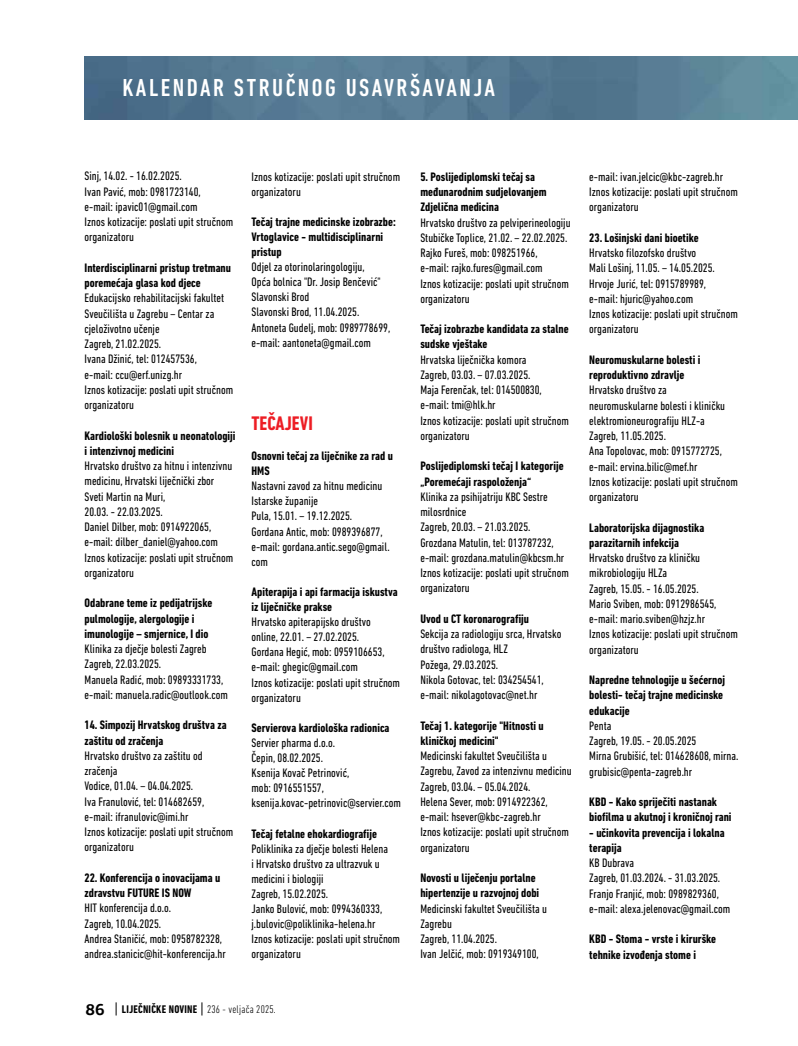
<style>
.page{position:relative;width:798px;height:1046px;background:#fff}
.page>*{position:absolute;margin:0;border:0;box-sizing:border-box;transform-origin:0 0}
.t1{font:500 condensed 25px "DIN Next LT Pro";letter-spacing:.1em;color:#fff}
.t2{font:700 condensed 20px "DIN Next LT Pro";color:#ed1d24}
.t3{font:condensed 12.5px/15.2px "DIN Next LT Pro";color:#000}
.t4{font:700 condensed 12.5px/15.2px "DIN Next LT Pro";color:#000}
.t5{font:700 condensed 11.25px "DIN Next LT Pro";letter-spacing:.02em;color:#000}
.s1{font-family:"PF Agora Slab Pro";font-stretch:normal;font-size:16.25px}
.s2{font-weight:300}
</style>
<div class="page">
<svg style="left:116px;top:1002px;width:1px;height:13px"></svg>
<svg style="left:201px;top:1002px;width:1px;height:13px"></svg>
<svg style="left:85px;top:57px;width:712px;height:63px;background:#567b92"></svg>
<h1 class="t1" style="left:122px;top:73px;width:374px">KALENDAR STRUČNOG USAVRŠAVANJA</h1>
<p class="t3" style="left:84px;top:168px;width:150px">Sinj, 14.02. - 16.02.2025.<br>Ivan Pavić, mob: 0981723140,<br>e-mail: ipavic01@gmail.com<br>Iznos kotizacije: poslati upit stručnom organizatoru</p>
<p class="t4" style="left:84px;top:260px;width:148px">Interdisciplinarni pristup tretmanu poremećaja glasa kod djece</p>
<p class="t3" style="left:84px;top:290px;width:150px">Edukacijsko rehabilitacijski fakultet<br>Sveučilišta u Zagrebu – Centar za cjeloživotno učenje<br>Zagreb, 21.02.2025.<br>Ivana Džinić, tel: 012457536,<br>e-mail: ccu@erf.unizg.hr<br>Iznos kotizacije: poslati upit stručnom organizatoru</p>
<p class="t4" style="left:84px;top:427px;width:152px">Kardiološki bolesnik u neonatologiji i intenzivnoj medicini</p>
<p class="t3" style="left:84px;top:458px;width:150px">Hrvatsko društvo za hitnu i intenzivnu medicinu, Hrvatski liječnički zbor<br>Sveti Martin na Muri,<br>20.03. - 22.03.2025.<br>Daniel Dilber, mob: 0914922065, e-mail: dilber_daniel@yahoo.com<br>Iznos kotizacije: poslati upit stručnom organizatoru</p>
<p class="t4" style="left:84px;top:595px;width:129px">Odabrane teme iz pedijatrijske pulmologije, alergologije i imunologije – smjernice, I dio</p>
<p class="t3" style="left:84px;top:641px;width:145px">Klinika za dječje bolesti Zagreb<br>Zagreb, 22.03.2025.<br>Manuela Radić, mob: 09893331733, e-mail: manuela.radic@outlook.com</p>
<p class="t4" style="left:84px;top:717px;width:143px">14. Simpozij Hrvatskog društva za zaštitu od zračenja</p>
<p class="t3" style="left:84px;top:747px;width:150px">Hrvatsko društvo za zaštitu od zračenja<br>Vodice, 01.04. – 04.04.2025.<br>Iva Franulović, tel: 014682659, e-mail: ifranulovic@imi.hr<br>Iznos kotizacije: poslati upit stručnom organizatoru</p>
<p class="t4" style="left:84px;top:869px;width:137px">22. Konferencija o inovacijama u zdravstvu FUTURE IS NOW</p>
<p class="t3" style="left:84px;top:900px;width:143px">HIT konferencija d.o.o.<br>Zagreb, 10.04.2025.<br>Andrea Staničić, mob: 0958782328, andrea.stanicic@hit-konferencija.hr</p>
<p class="t3" style="left:251px;top:169px;width:150px">Iznos kotizacije: poslati upit stručnom organizatoru</p>
<p class="t4" style="left:251px;top:214px;width:146px">Tečaj trajne medicinske izobrazbe:<br>Vrtoglavice - multidisciplinarni pristup</p>
<p class="t3" style="left:251px;top:259px;width:140px">Odjel za otorinolaringologiju,<br>Opća bolnica "Dr. Josip Benčević"<br>Slavonski Brod<br>Slavonski Brod, 11.04.2025.<br>Antoneta Gudelj, mob: 0989778699, e-mail: aantoneta@gmail.com</p>
<h2 class="t2" style="left:251px;top:411px;width:63px">TEČAJEVI</h2>
<p class="t4" style="left:251px;top:448px;width:143px">Osnovni tečaj za liječnike za rad u<br>HMS</p>
<p class="t3" style="left:251px;top:478px;width:140px">Nastavni zavod za hitnu medicinu<br>Istarske županije<br>Pula, 15.01. – 19.12.2025.<br>Gordana Antic, mob: 0989396877, e-mail: gordana.antic.sego@gmail. com</p>
<p class="t4" style="left:251px;top:584px;width:148px">Apiterapija i api farmacija iskustva iz liječničke prakse</p>
<p class="t3" style="left:251px;top:614px;width:150px">Hrvatsko apiterapijsko društvo online, 22.01. – 27.02.2025.<br>Gordana Hegić, mob: 0959106653, e-mail: ghegic@gmail.com<br>Iznos kotizacije: poslati upit stručnom organizatoru</p>
<p class="t4" style="left:251px;top:719px;width:139px">Servierova kardiološka radionica</p>
<p class="t3" style="left:251px;top:735px;width:151px">Servier pharma d.o.o.<br>Čepin, 08.02.2025.<br>Ksenija Kovač Petrinović,<br>mob: 0916551557, ksenija.kovac-petrinovic@servier.com</p>
<p class="t4" style="left:251px;top:825px;width:127px">Tečaj fetalne ehokardiografije</p>
<p class="t3" style="left:251px;top:840px;width:150px">Poliklinika za dječje bolesti Helena<br>i Hrvatsko društvo za ultrazvuk u medicini i biologiji<br>Zagreb, 15.02.2025.<br>Janko Bulović, mob: 0994360333, j.bulovic@poliklinika-helena.hr<br>Iznos kotizacije: poslati upit stručnom organizatoru</p>
<p class="t5" style="left:85px;top:1002px;width:192px"><span class="s1">86</span> LIJEČNIČKE NOVINE <span class="s2">236 - veljača 2025.</span></p>
<p class="t4" style="left:420px;top:169px;width:128px">5. Poslijediplomski tečaj sa međunarodnim sudjelovanjem<br>Zdjelična medicina</p>
<p class="t3" style="left:420px;top:214px;width:152px">Hrvatsko društvo za pelviperineologiju Stubičke Toplice, 21.02. – 22.02.2025.<br>Rajko Fureš, mob: 098251966,<br>e-mail: rajko.fures@gmail.com<br>Iznos kotizacije: poslati upit stručnom organizatoru</p>
<p class="t4" style="left:420px;top:321px;width:150px">Tečaj izobrazbe kandidata za stalne sudske vještake</p>
<p class="t3" style="left:420px;top:352px;width:150px">Hrvatska liječnička komora<br>Zagreb, 03.03. – 07.03.2025.<br>Maja Ferenčak, tel: 014500830, e-mail: tmi@hlk.hr<br>Iznos kotizacije: poslati upit stručnom organizatoru</p>
<p class="t4" style="left:420px;top:458px;width:145px">Poslijediplomski tečaj I kategorije „Poremećaji raspoloženja“</p>
<p class="t3" style="left:420px;top:489px;width:150px">Klinika za psihijatriju KBC Sestre milosrdnice<br>Zagreb, 20.03. – 21.03.2025.<br>Grozdana Matulin, tel: 013787232, e-mail: grozdana.matulin@kbcsm.hr<br>Iznos kotizacije: poslati upit stručnom organizatoru</p>
<p class="t4" style="left:420px;top:611px;width:110px">Uvod u CT koronarografiju</p>
<p class="t3" style="left:420px;top:626px;width:142px">Sekcija za radiologiju srca, Hrvatsko društvo radiologa, HLZ<br>Požega, 29.03.2025.<br>Nikola Gotovac, tel: 034254541, e-mail: nikolagotovac@net.hr</p>
<p class="t4" style="left:420px;top:717px;width:125px">Tečaj 1. kategorije "Hitnosti u kliničkoj medicini"</p>
<p class="t3" style="left:420px;top:748px;width:153px">Medicinski fakultet Sveučilišta u<br>Zagrebu, Zavod za intenzivnu medicinu<br>Zagreb, 03.04. – 05.04.2024.<br>Helena Sever, mob: 0914922362, e-mail: hsever@kbc-zagreb.hr<br>Iznos kotizacije: poslati upit stručnom organizatoru</p>
<p class="t4" style="left:420px;top:870px;width:120px">Novosti u liječenju portalne hipertenzije u razvojnoj dobi</p>
<p class="t3" style="left:420px;top:900px;width:128px">Medicinski fakultet Sveučilišta u<br>Zagrebu<br>Zagreb, 11.04.2025.<br>Ivan Jelčić, mob: 0919349100,</p>
<p class="t3" style="left:589px;top:169px;width:150px">e-mail: ivan.jelcic@kbc-zagreb.hr<br>Iznos kotizacije: poslati upit stručnom organizatoru</p>
<p class="t4" style="left:589px;top:230px;width:111px">23. Lošinjski dani bioetike</p>
<p class="t3" style="left:589px;top:245px;width:150px">Hrvatsko filozofsko društvo<br>Mali Lošinj, 11.05. – 14.05.2025.<br>Hrvoje Jurić, tel: 0915789989,<br>e-mail: hjuric@yahoo.com<br>Iznos kotizacije: poslati upit stručnom organizatoru</p>
<p class="t4" style="left:589px;top:352px;width:113px">Neuromuskularne bolesti i reproduktivno zdravlje</p>
<p class="t3" style="left:589px;top:382px;width:150px">Hrvatsko društvo za neuromuskularne bolesti i kliničku elektromioneurografiju HLZ-a<br>Zagreb, 11.05.2025.<br>Ana Topolovac, mob: 0915772725, e-mail: ervina.bilic@mef.hr<br>Iznos kotizacije: poslati upit stručnom organizatoru</p>
<p class="t4" style="left:589px;top:519px;width:116px">Laboratorijska dijagnostika parazitarnih infekcija</p>
<p class="t3" style="left:589px;top:550px;width:150px">Hrvatsko društvo za kliničku mikrobiologiju HLZa<br>Zagreb, 15.05. - 16.05.2025.<br>Mario Sviben, mob: 0912986545, e-mail: mario.sviben@hzjz.hr<br>Iznos kotizacije: poslati upit stručnom organizatoru</p>
<p class="t4" style="left:589px;top:672px;width:137px">Napredne tehnologije u šećernoj bolesti- tečaj trajne medicinske edukacije</p>
<p class="t3" style="left:589px;top:717px;width:150px">Penta<br>Zagreb, 19.05. - 20.05.2025<br>Mirna Grubišić, tel: 014628608, mirna. grubisic@penta-zagreb.hr</p>
<p class="t4" style="left:589px;top:794px;width:144px">KBD - Kako spriječiti nastanak biofilma u akutnoj i kroničnoj rani</p>
<p class="t4" style="left:589px;top:824px;width:137px">- učinkovita prevencija i lokalna terapija</p>
<p class="t3" style="left:589px;top:855px;width:142px">KB Dubrava<br>Zagreb, 01.03.2024. - 31.03.2025.<br>Franjo Franjić, mob: 0989829360, e-mail: alexa.jelenovac@gmail.com</p>
<p class="t4" style="left:589px;top:931px;width:128px">KBD - Stoma - vrste i kirurške tehnike izvođenja stome i</p>
</div>
